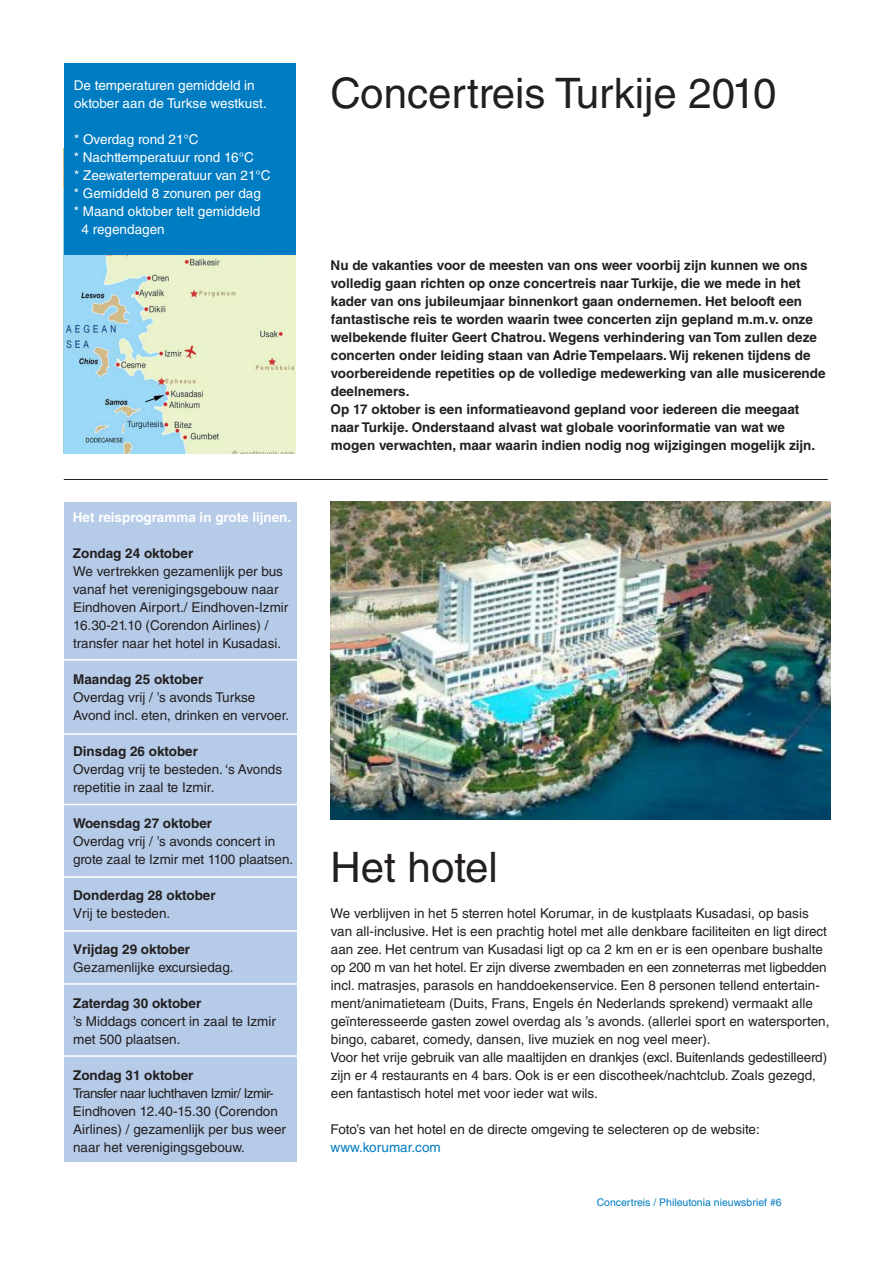
<style>
.page{position:relative;width:893px;height:1263px;background:#fff}
.page>*{position:absolute;margin:0;border:0;box-sizing:border-box;transform-origin:0 0}
.t1{font:42px "Helvetica LT Std";color:#231f20}
.t2{font:13.5px/18px "Helvetica LT Std";color:#231f20}
.t3{font:700 13.5px/18px "Helvetica LT Std";color:#231f20}
.t4{font:13.5px/18px "Helvetica LT Std";color:#fff}
.t5{font:13.5px/18px "Helvetica LT Std";letter-spacing:-.04em;color:#231f20}
.t6{font:700 13.5px "Helvetica LT Std";color:#fff}
.t7{font:13.5px "Helvetica LT Std";color:#007cc2}
.t8{font:10.5px "Helvetica LT Std";color:#007cc2}
.s1{font-weight:700}
.s2{font-weight:400}
</style>
<div class="page">
<div style="left:64px;top:502px;width:232px;height:660px;background:#b6cbe8"></div>
<hr style="left:62px;top:659px;width:237px;height:2px;background:#fff">
<hr style="left:62px;top:733px;width:237px;height:2px;background:#fff">
<hr style="left:62px;top:804px;width:237px;height:1px;background:#fff">
<hr style="left:62px;top:1055px;width:237px;height:2px;background:#fff">
<hr style="left:62px;top:876px;width:237px;height:2px;background:#fff">
<hr style="left:62px;top:930px;width:237px;height:2px;background:#fff">
<hr style="left:62px;top:983px;width:237px;height:2px;background:#fff">
<img style="left:64px;top:255px;width:232px;height:199px">
<div style="left:64px;top:64px;width:232px;height:191px;background:#007cc2"></div>
<img style="left:331px;top:502px;width:499px;height:317px">
<hr style="left:64px;top:479px;width:764px;height:1px;background:#231f20">
<p class="t4" style="left:74px;top:76px;width:194px">De temperaturen gemiddeld in oktober aan de Turkse westkust.</p>
<p class="t4" style="left:74px;top:130px;width:126px">* Overdag rond 21°C</p>
<p class="t4" style="left:74px;top:148px;width:198px">* Nachttemperatuur rond 16°C<br>* Zeewatertemperatuur van 21°C</p>
<p class="t4" style="left:74px;top:184px;width:188px">* Gemiddeld 8 zonuren per dag</p>
<p class="t4" style="left:82px;top:202px;width:180px;text-indent:-8px">* Maand oktober telt gemiddeld<br>4 regendagen</p>
<p class="t6" style="left:73px;top:509px;width:220px">Het reisprogramma in grote lijnen.</p>
<p class="t2" style="left:73px;top:544px;width:217px"><span class="s1">Zondag 24 oktober<br></span>We vertrekken gezamenlijk per bus vanaf het verenigingsgebouw naar<br>Eindhoven Airport./ Eindhoven-Izmir<br>16.30-21.10 (Corendon Airlines) / transfer naar het hotel in Kusadasi.</p>
<p class="t2" style="left:73px;top:670px;width:218px"><span class="s1">Maandag 25 oktober<br></span>Overdag vrij / ’s avonds Turkse<br>Avond incl. eten, drinken en vervoer.</p>
<p class="t2" style="left:73px;top:742px;width:210px"><span class="s1">Dinsdag 26 oktober<br></span>Overdag vrij te besteden. ‘s Avonds repetitie in zaal te Izmir.</p>
<p class="t2" style="left:73px;top:814px;width:222px"><span class="s1">Woensdag 27 oktober<br></span>Overdag vrij / ’s avonds concert in grote zaal te Izmir met 1100 plaatsen.</p>
<p class="t3" style="left:73px;top:886px;width:144px">Donderdag 28 oktober<br><span class="s2">Vrij te besteden.</span></p>
<p class="t2" style="left:73px;top:940px;width:162px"><span class="s1">Vrijdag 29 oktober<br></span>Gezamenlijke excursiedag.</p>
<p class="t2" style="left:73px;top:994px;width:204px"><span class="s1">Zaterdag 30 oktober<br></span>’s Middags concert in zaal te Izmir met 500 plaatsen.</p>
<p class="t5" style="left:73px;top:1066px;width:202px"><span class="s1">Zondag 31 oktober<br></span>Transfer naar luchthaven Izmir/ Izmir-</p>
<p class="t2" style="left:73px;top:1102px;width:215px">Eindhoven 12.40-15.30 (Corendon<br>Airlines) / gezamenlijk per bus weer naar het verenigingsgebouw.</p>
<p class="t1" style="left:331px;top:69px;width:447px">Concertreis Turkije 2010</p>
<p class="t3" style="left:331px;top:256px;width:496px">Nu de vakanties voor de meesten van ons weer voorbij zijn kunnen we ons volledig gaan richten op onze concertreis naar Turkije, die we mede in het kader van ons jubileumjaar binnenkort gaan ondernemen. Het belooft een fantastische reis te worden waarin twee concerten zijn gepland m.m.v. onze welbekende fluiter Geert Chatrou. Wegens verhindering van Tom zullen deze concerten onder leiding staan van Adrie Tempelaars. Wij rekenen tijdens de voorbereidende repetities op de volledige medewerking van alle musicerende deelnemers.</p>
<p class="t3" style="left:331px;top:400px;width:486px">Op 17 oktober is een informatieavond gepland voor iedereen die meegaat naar Turkije. Onderstaand alvast wat globale voorinformatie van wat we mogen verwachten, maar waarin indien nodig nog wijzigingen mogelijk zijn.</p>
<p class="t1" style="left:331px;top:843px;width:169px">Het hotel</p>
<p class="t2" style="left:331px;top:904px;width:500px">We verblijven in het 5 sterren hotel Korumar, in de kustplaats Kusadasi, op basis van all-inclusive. Het is een prachtig hotel met alle denkbare faciliteiten en ligt direct aan zee. Het centrum van Kusadasi ligt op ca 2 km en er is een openbare bushalte op 200 m van het hotel. Er zijn diverse zwembaden en een zonneterras met ligbedden incl. matrasjes, parasols en handdoekenservice. Een 8 personen tellend entertain&shy;ment/animatieteam (Duits, Frans, Engels én Nederlands sprekend) vermaakt alle geïnteresseerde gasten zowel overdag als ’s avonds. (allerlei sport en watersporten, bingo, cabaret, comedy, dansen, live muziek en nog veel meer).</p>
<p class="t2" style="left:331px;top:1048px;width:498px">Voor het vrije gebruik van alle maaltijden en drankjes (excl. Buitenlands gedestilleerd) zijn er 4 restaurants en 4 bars. Ook is er een discotheek/nachtclub. Zoals gezegd, een fantastisch hotel met voor ieder wat wils.</p>
<p class="t2" style="left:331px;top:1120px;width:431px">Foto’s van het hotel en de directe omgeving te selecteren op de website:</p>
<p class="t7" style="left:331px;top:1139px;width:112px">www.korumar.com</p>
<p class="t8" style="left:597px;top:1196px;width:186px">Concertreis / Phileutonia nieuwsbrief #6</p>
</div>
